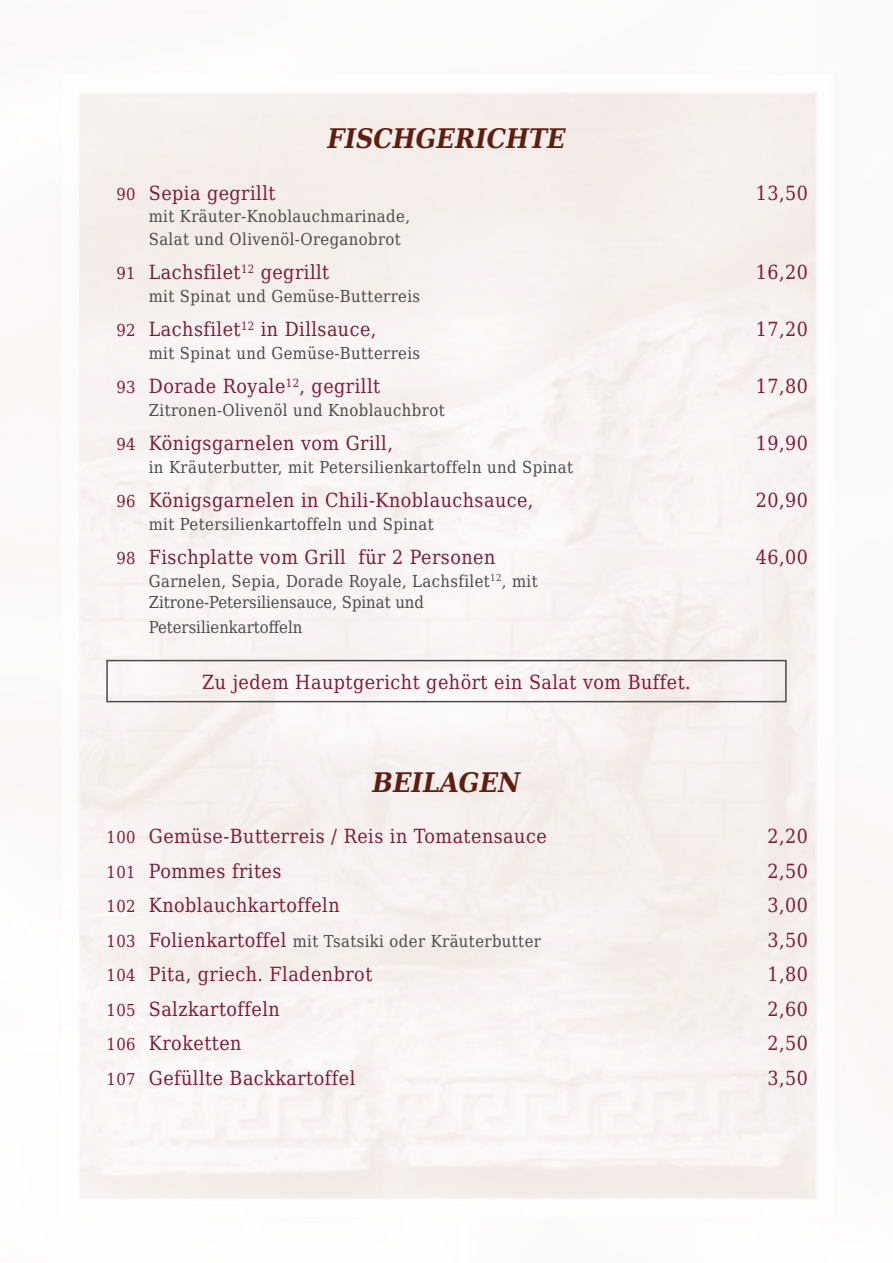
<style>
.page{position:relative;width:893px;height:1263px;background:#fff}
.page>*{position:absolute;margin:0;border:0;box-sizing:border-box;transform-origin:0 0}
.t1{font:italic 700 27px "DejaVu Serif Condensed";color:#5c1e11}
.t2{font:19.5px "DejaVu Serif Condensed";letter-spacing:.025em;color:#7f1a39}
.t3{font:16.5px/22.5px "DejaVu Serif Condensed";letter-spacing:.025em;color:#4a4a49}
.t4{font:16.5px "DejaVu Serif Condensed";color:#4a4a49}
.s1{font-size:16.5px}
.s2{color:#7f1a39}
.s3{font-size:19.5px;color:#7f1a39}
</style>
<div class="page">
<img style="left:892px;top:0;width:1px;height:1237px">
<div style="left:106px;top:660px;width:681px;height:42px;border:2px solid #4a4a49"></div>
<h1 class="t1" style="left:327px;top:117px;width:240px">FISCHGERICHTE</h1>
<p class="t2" style="left:116px;top:178px;width:161px"><span class="s1">90</span> Sepia gegrillt</p>
<p class="t2" style="left:756px;top:178px;width:54px">13,50</p>
<p class="t3" style="left:149px;top:205px;width:263px">mit Kräuter-Knoblauchmarinade,<br>Salat und Olivenöl-Oreganobrot</p>
<p class="t2" style="left:116px;top:257px;width:214px"><span class="s1">91</span> Lachsfilet<sup>12</sup> gegrillt</p>
<p class="t2" style="left:756px;top:257px;width:54px">16,20</p>
<p class="t3" style="left:149px;top:284px;width:273px">mit Spinat und Gemüse-Butterreis</p>
<p class="t2" style="left:116px;top:314px;width:262px"><span class="s1">92</span> Lachsfilet<sup>12</sup> in Dillsauce,</p>
<p class="t2" style="left:756px;top:314px;width:54px">17,20</p>
<p class="t3" style="left:149px;top:341px;width:273px">mit Spinat und Gemüse-Butterreis</p>
<p class="t2" style="left:116px;top:371px;width:265px"><span class="s1">93</span> Dorade Royale<sup>12</sup>, gegrillt</p>
<p class="t2" style="left:756px;top:371px;width:54px">17,80</p>
<p class="t3" style="left:149px;top:398px;width:297px">Zitronen-Olivenöl und Knoblauchbrot</p>
<p class="t2" style="left:116px;top:428px;width:278px"><span class="s1">94</span> Königsgarnelen vom Grill,</p>
<p class="t2" style="left:756px;top:428px;width:54px">19,90</p>
<p class="t3" style="left:149px;top:455px;width:426px">in Kräuterbutter, mit Petersilienkartoffeln und Spinat</p>
<p class="t2" style="left:116px;top:485px;width:419px"><span class="s1">96</span> Königsgarnelen in Chili-Knoblauchsauce,</p>
<p class="t2" style="left:756px;top:485px;width:54px">20,90</p>
<p class="t3" style="left:149px;top:512px;width:286px">mit Petersilienkartoffeln und Spinat</p>
<p class="t2" style="left:116px;top:542px;width:381px"><span class="s1">98</span> Fischplatte vom Grill für 2 Personen</p>
<p class="t2" style="left:756px;top:542px;width:54px">46,00</p>
<p class="t3" style="left:149px;top:570px;width:390px;line-height:21px">Garnelen, Sepia, Dorade Royale, Lachsfilet<sup>12</sup>, mit<br>Zitrone-Petersiliensauce, Spinat und</p>
<p class="t4" style="left:149px;top:614px;width:155px">Petersilienkartoffeln</p>
<p class="t2" style="left:202px;top:667px;width:490px">Zu jedem Hauptgericht gehört ein Salat vom Buffet.</p>
<h1 class="t1" style="left:373px;top:761px;width:149px">BEILAGEN</h1>
<p class="t2" style="left:107px;top:822px;width:442px"><span class="s1">100</span> Gemüse-Butterreis / Reis in Tomatensauce</p>
<p class="t2" style="left:767px;top:822px;width:42px">2,20</p>
<p class="t2" style="left:107px;top:856px;width:176px"><span class="s1">101</span> Pommes frites</p>
<p class="t2" style="left:767px;top:856px;width:42px">2,50</p>
<p class="t2" style="left:107px;top:891px;width:235px"><span class="s1">102</span> Knoblauchkartoffeln</p>
<p class="t2" style="left:767px;top:891px;width:42px">3,00</p>
<p class="t3" style="left:107px;top:929px;width:436px"><span class="s2">103</span> <span class="s3">Folienkartoffel</span> mit Tsatsiki oder Kräuterbutter</p>
<p class="t2" style="left:767px;top:925px;width:42px">3,50</p>
<p class="t2" style="left:107px;top:960px;width:267px"><span class="s1">104</span> Pita, griech. Fladenbrot</p>
<p class="t2" style="left:767px;top:960px;width:42px">1,80</p>
<p class="t2" style="left:107px;top:994px;width:175px"><span class="s1">105</span> Salzkartoffeln</p>
<p class="t2" style="left:767px;top:994px;width:42px">2,60</p>
<p class="t2" style="left:107px;top:1029px;width:137px"><span class="s1">106</span> Kroketten</p>
<p class="t2" style="left:767px;top:1029px;width:42px">2,50</p>
<p class="t2" style="left:107px;top:1063px;width:250px"><span class="s1">107</span> Gefüllte Backkartoffel</p>
<p class="t2" style="left:767px;top:1063px;width:42px">3,50</p>
</div>
